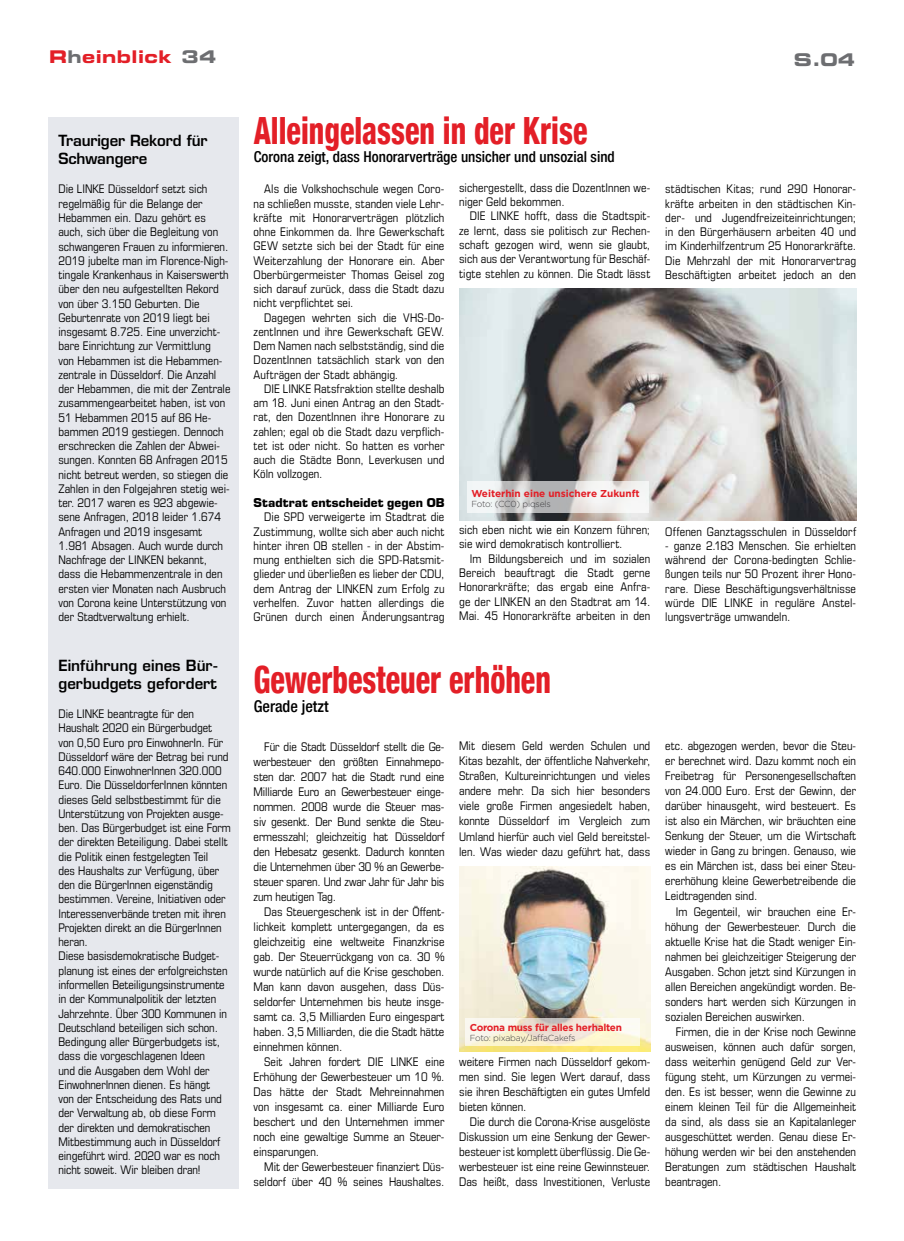
<style>
.page{position:relative;width:904px;height:1241px;background:#fff}
.page>*{position:absolute;margin:0;border:0;box-sizing:border-box;transform-origin:0 0}
.t1{font:800 condensed 37.5px "Head";color:#e31f27;scale:.8 1}
.t2{font:17.5px "Eurostile LT Std Bold Ex 2";letter-spacing:.025em;color:#e31f27}
.t3{font:17.5px "Eurostile LT Std Bold Ex 2";color:#6d6e71}
.t4{font:500 condensed 16.25px "Head";color:#000}
.t5{font:600 15px/18px "Eurostile LT Std";color:#000}
.t6{font:500 condensed 15px "Head";color:#000}
.t7{font:condensed 11.88px/14.2px "Eurostile LT Std";color:#000;text-align:justify}
.t8{font:700 11.88px "Eurostile LT Std";letter-spacing:.01em;color:#000}
.t9{font:700 10px "Gotham";letter-spacing:-.015em;color:#e31f27}
.t10{font:300 8.75px "Gotham Rounded";letter-spacing:-.025em;color:#414042}
.s1{color:#6d6e71}
</style>
<div class="page">
<div style="left:48px;top:118px;width:191px;height:1070px;background:#e6e8ed"></div>
<img style="left:459px;top:288px;width:397px;height:232px">
<svg style="left:467px;top:481px;width:181px;height:31px"></svg>
<img style="left:459px;top:866px;width:191px;height:185px">
<svg style="left:465px;top:1017px;width:174px;height:28px;background:#f3ebd8"></svg>
<h2 class="t2" style="left:49px;top:44px;width:169px">R<span class="s1">h</span>einblick <span class="s1">34</span></h2>
<p class="t5" style="left:58px;top:132px;width:151px">Trauriger Rekord für<br>Schwangere</p>
<p class="t7" style="left:58px;top:182px;width:173px;text-align:left">Die LINKE Düsseldorf setzt sich regelmäßig für die Belange der<br>Hebammen ein. Dazu gehört es auch, sich über die Begleitung von schwangeren Frauen zu informieren.<br>2019 jubelte man im Florence-Nigh&shy;tingale Krankenhaus in Kaiserswerth über den neu aufgestellten Rekord von über 3.150 Geburten. Die<br>Geburtenrate von 2019 liegt bei insgesamt 8.725. Eine unverzicht&shy;bare Einrichtung zur Vermittlung<br>von Hebammen ist die Hebammen&shy;zentrale in Düsseldorf. Die Anzahl der Hebammen, die mit der Zentrale zusammengearbeitet haben, ist von<br>51 Hebammen 2015 auf 86 He&shy;bammen 2019 gestiegen. Dennoch erschrecken die Zahlen der Abwei&shy;sungen. Konnten 68 Anfragen 2015 nicht betreut werden, so stiegen die<br>Zahlen in den Folgejahren stetig wei&shy;ter. 2017 waren es 923 abgewie&shy;sene Anfragen, 2018 leider 1.674<br>Anfragen und 2019 insgesamt<br>1.981 Absagen. Auch wurde durch<br>Nachfrage der LINKEN bekannt, dass die Hebammenzentrale in den ersten vier Monaten nach Ausbruch von Corona keine Unterstützung von der Stadtverwaltung erhielt.</p>
<p class="t5" style="left:58px;top:656px;width:160px">Einführung eines Bür&shy;gerbudgets gefordert</p>
<p class="t7" style="left:58px;top:706px;width:174px;text-align:left">Die LINKE beantragte für den Haushalt 2020 ein Bürgerbudget<br>von 0,50 Euro pro EinwohnerIn. Für Düsseldorf wäre der Betrag bei rund 640.000 EinwohnerInnen 320.000<br>Euro. Die DüsseldorferInnen könnten dieses Geld selbstbestimmt für die Unterstützung von Projekten ausge&shy;ben. Das Bürgerbudget ist eine Form der direkten Beteiligung. Dabei stellt die Politik einen festgelegten Teil<br>des Haushalts zur Verfügung, über den die BürgerInnen eigenständig bestimmen. Vereine, Initiativen oder Interessenverbände treten mit ihren Projekten direkt an die BürgerInnen heran.<br>Diese basisdemokratische Budget&shy;planung ist eines der erfolgreichsten informellen Beteiligungsinstrumente in der Kommunalpolitik der letzten Jahrzehnte. Über 300 Kommunen in Deutschland beteiligen sich schon.<br>Bedingung aller Bürgerbudgets ist, dass die vorgeschlagenen Ideen<br>und die Ausgaben dem Wohl der EinwohnerInnen dienen. Es hängt<br>von der Entscheidung des Rats und der Verwaltung ab, ob diese Form der direkten und demokratischen Mitbestimmung auch in Düsseldorf eingeführt wird. 2020 war es noch nicht soweit. Wir bleiben dran!</p>
<h2 class="t3" style="left:793px;top:47px;width:63px">S.04</h2>
<h1 class="t1" style="left:254px;top:107px;width:418px">Alleingelassen in der Krise</h1>
<p class="t6" style="left:254px;top:148px;width:362px">Corona zeigt, dass Honorarverträge unsicher und unsozial sind</p>
<p class="t7" style="left:254px;top:182px;width:192px;text-indent:11px">Als die Volkshochschule wegen Coro&shy;na schließen musste, standen viele Lehr&shy;kräfte mit Honorarverträgen plötzlich ohne Einkommen da. Ihre Gewerkschaft GEW setzte sich bei der Stadt für eine Weiterzahlung der Honorare ein. Aber Oberbürgermeister Thomas Geisel zog sich darauf zurück, dass die Stadt dazu nicht verpflichtet sei.</p>
<p class="t7" style="left:254px;top:310px;width:192px;text-indent:11px">Dagegen wehrten sich die VHS-Do&shy;zentInnen und ihre Gewerkschaft GEW.<br>Dem Namen nach selbstständig, sind die DozentInnen tatsächlich stark von den Aufträgen der Stadt abhängig.</p>
<p class="t7" style="left:254px;top:381px;width:192px;text-indent:11px">DIE LINKE Ratsfraktion stellte deshalb am 18. Juni einen Antrag an den Stadt&shy;rat, den DozentInnen ihre Honorare zu zahlen; egal ob die Stadt dazu verpflich&shy;tet ist oder nicht. So hatten es vorher auch die Städte Bonn, Leverkusen und Köln vollzogen.</p>
<p class="t8" style="left:254px;top:495px;width:192px">Stadtrat entscheidet gegen OB</p>
<p class="t7" style="left:254px;top:509px;width:192px;text-indent:11px">Die SPD verweigerte im Stadtrat die Zustimmung, wollte sich aber auch nicht hinter ihren OB stellen - in der Abstim&shy;mung enthielten sich die SPD-Ratsmit&shy;glieder und überließen es lieber der CDU, dem Antrag der LINKEN zum Erfolg zu verhelfen. Zuvor hatten allerdings die Grünen durch einen Änderungsantrag</p>
<p class="t7" style="left:459px;top:180px;width:193px">sichergestellt, dass die DozentInnen we&shy;niger Geld bekommen.</p>
<p class="t7" style="left:459px;top:209px;width:193px;text-indent:11px">DIE LINKE hofft, dass die Stadtspit&shy;ze lernt, dass sie politisch zur Rechen&shy;schaft gezogen wird, wenn sie glaubt, sich aus der Verantwortung für Beschäf&shy;tigte stehlen zu können. Die Stadt lässt</p>
<p class="t9" style="left:471px;top:487px;width:170px">Weiterhin eine unsichere Zukunft</p>
<p class="t10" style="left:471px;top:498px;width:81px">Foto: (CC0) piqsels</p>
<p class="t7" style="left:459px;top:522px;width:192px">sich eben nicht wie ein Konzern führen; sie wird demokratisch kontrolliert.</p>
<p class="t7" style="left:459px;top:551px;width:193px;text-indent:11px">Im Bildungsbereich und im sozialen Bereich beauftragt die Stadt gerne Honorarkräfte; das ergab eine Anfra&shy;ge der LINKEN an den Stadtrat am 14.<br>Mai. 45 Honorarkräfte arbeiten in den</p>
<p class="t7" style="left:665px;top:182px;width:192px">städtischen Kitas; rund 290 Honorar&shy;kräfte arbeiten in den städtischen Kin&shy;der- und Jugendfreizeiteinrichtungen; in den Bürgerhäusern arbeiten 40 und im Kinderhilfzentrum 25 Honorarkräfte.<br>Die Mehrzahl der mit Honorarvertrag Beschäftigten arbeitet jedoch an den</p>
<p class="t7" style="left:665px;top:524px;width:192px">Offenen Ganztagsschulen in Düsseldorf</p>
<p class="t7" style="left:665px;top:538px;width:192px">- ganze 2.183 Menschen. Sie erhielten während der Corona-bedingten Schlie&shy;ßungen teils nur 50 Prozent ihrer Hono&shy;rare. Diese Beschäftigungsverhältnisse würde DIE LINKE in reguläre Anstel&shy;lungsverträge umwandeln.</p>
<h1 class="t1" style="left:254px;top:656px;width:373px">Gewerbesteuer erhöhen</h1>
<h3 class="t4" style="left:254px;top:696px;width:76px">Gerade jetzt</h3>
<p class="t7" style="left:254px;top:738px;width:192px;line-height:15px;text-indent:11px">Für die Stadt Düsseldorf stellt die Ge&shy;werbesteuer den größten Einnahmepo&shy;sten dar. 2007 hat die Stadt rund eine Milliarde Euro an Gewerbesteuer einge&shy;nommen. 2008 wurde die Steuer mas&shy;siv gesenkt. Der Bund senkte die Steu&shy;ermesszahl; gleichzeitig hat Düsseldorf den Hebesatz gesenkt. Dadurch konnten die Unternehmen über 30 % an Gewerbe&shy;steuer sparen. Und zwar Jahr für Jahr bis zum heutigen Tag.</p>
<p class="t7" style="left:254px;top:903px;width:192px;line-height:15px;text-indent:11px">Das Steuergeschenk ist in der Öffent&shy;lichkeit komplett untergegangen, da es gleichzeitig eine weltweite Finanzkrise gab. Der Steuerrückgang von ca. 30 % wurde natürlich auf die Krise geschoben.<br>Man kann davon ausgehen, dass Düs&shy;seldorfer Unternehmen bis heute insge&shy;samt ca. 3,5 Milliarden Euro eingespart haben. 3,5 Milliarden, die die Stadt hätte einnehmen können.</p>
<p class="t7" style="left:254px;top:1053px;width:192px;line-height:15px;text-indent:11px">Seit Jahren fordert DIE LINKE eine Erhöhung der Gewerbesteuer um 10 %.<br>Das hätte der Stadt Mehreinnahmen von insgesamt ca. einer Milliarde Euro beschert und den Unternehmen immer noch eine gewaltige Summe an Steuer&shy;einsparungen.</p>
<p class="t7" style="left:254px;top:1158px;width:192px;line-height:15px;text-align:right">Mit der Gewerbesteuer finanziert Düs&shy;seldorf über 40 % seines Haushaltes.</p>
<p class="t7" style="left:459px;top:738px;width:193px;line-height:15px">Mit diesem Geld werden Schulen und Kitas bezahlt, der öffentliche Nahverkehr, Straßen, Kultureinrichtungen und vieles andere mehr. Da sich hier besonders viele große Firmen angesiedelt haben, konnte Düsseldorf im Vergleich zum Umland hierfür auch viel Geld bereitstel&shy;len. Was wieder dazu geführt hat, dass</p>
<p class="t9" style="left:469px;top:1021px;width:154px">Corona muss für alles herhalten</p>
<p class="t10" style="left:469px;top:1031px;width:107px">Foto: pixabay/JaffaCakefs</p>
<p class="t7" style="left:459px;top:1053px;width:193px;line-height:15px">weitere Firmen nach Düsseldorf gekom&shy;men sind. Sie legen Wert darauf, dass sie ihren Beschäftigten ein gutes Umfeld bieten können.</p>
<p class="t7" style="left:459px;top:1113px;width:193px;line-height:15px;text-indent:11px">Die durch die Corona-Krise ausgelöste Diskussion um eine Senkung der Gewer&shy;besteuer ist komplett überflüssig. Die Ge&shy;werbesteuer ist eine reine Gewinnsteuer.<br>Das heißt, dass Investitionen, Verluste</p>
<p class="t7" style="left:665px;top:738px;width:192px;line-height:15px">etc. abgezogen werden, bevor die Steu&shy;er berechnet wird. Dazu kommt noch ein Freibetrag für Personengesellschaften von 24.000 Euro. Erst der Gewinn, der darüber hinausgeht, wird besteuert. Es ist also ein Märchen, wir bräuchten eine Senkung der Steuer, um die Wirtschaft wieder in Gang zu bringen. Genauso, wie es ein Märchen ist, dass bei einer Steu&shy;ererhöhung kleine Gewerbetreibende die Leidtragenden sind.</p>
<p class="t7" style="left:665px;top:903px;width:192px;line-height:15px;text-indent:11px">Im Gegenteil, wir brauchen eine Er&shy;höhung der Gewerbesteuer. Durch die aktuelle Krise hat die Stadt weniger Ein&shy;nahmen bei gleichzeitiger Steigerung der Ausgaben. Schon jetzt sind Kürzungen in allen Bereichen angekündigt worden. Be&shy;sonders hart werden sich Kürzungen in sozialen Bereichen auswirken.</p>
<p class="t7" style="left:665px;top:1023px;width:192px;line-height:15px;text-indent:11px">Firmen, die in der Krise noch Gewinne ausweisen, können auch dafür sorgen, dass weiterhin genügend Geld zur Ver&shy;fügung steht, um Kürzungen zu vermei&shy;den. Es ist besser, wenn die Gewinne zu einem kleinen Teil für die Allgemeinheit da sind, als dass sie an Kapitalanleger ausgeschüttet werden. Genau diese Er&shy;höhung werden wir bei den anstehenden Beratungen zum städtischen Haushalt beantragen.</p>
</div>
